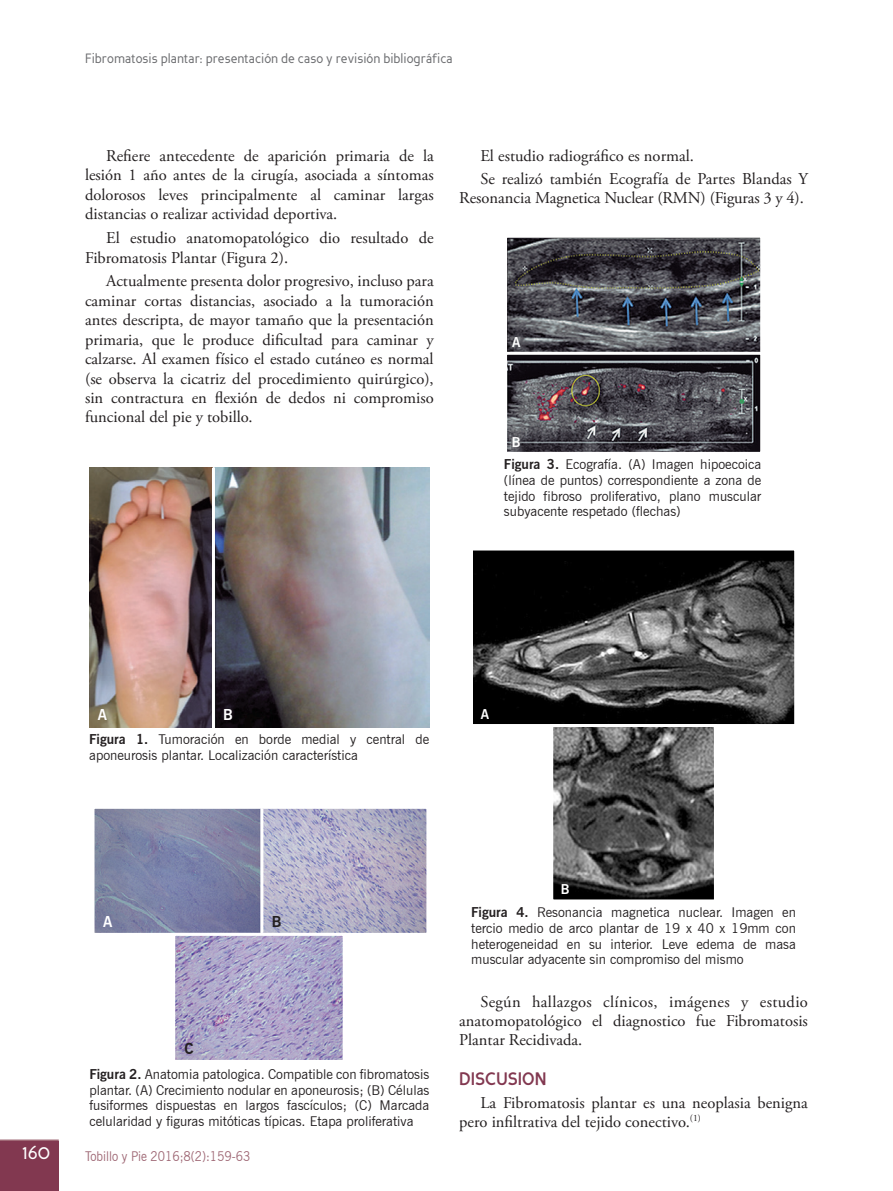
<style>
.page{position:relative;width:893px;height:1191px;background:#fff}
.page>*{position:absolute;margin:0;border:0;box-sizing:border-box;transform-origin:0 0}
.t1{font:21px "Perspective Sans";color:#fff;scale:.9 1}
.t2{font:700 18px "Perspective Sans";color:#823850;scale:.9 1}
.t3{font:16.5px/19.4px "Adobe Garamond Pro";color:#231f20;text-align:justify}
.t4{font:700 15px "News Gothic BT";color:#fff}
.t5{font:700 15px "News Gothic BT";color:#231f20}
.t6{font:13.5px/15.8px "News Gothic BT";color:#231f20;text-align:justify}
.t7{font:13.5px "Perspective Sans";color:#6c6d70;scale:.9 1}
.t8{font:13.5px "News Gothic BT";color:#9f6875;scale:.9 1}
.t9{font:700 13.5px "News Gothic BT";color:#fff}
.s1{font-weight:700;color:#fff}
.s2{font-weight:700}
</style>
<div class="page">
<div style="left:0;top:1141px;width:59px;height:50px;background:#823850"></div>
<hr style="left:0;top:1139px;width:59px;height:2px;background:#9f6875">
<img style="left:96px;top:810px;width:329px;height:122px">
<div style="left:92px;top:806px;width:337px;height:130px;border:3px solid #fff"></div>
<img style="left:176px;top:937px;width:166px;height:122px">
<div style="left:172px;top:933px;width:174px;height:130px;border:3px solid #fff"></div>
<hr style="left:260px;top:809px;width:3px;height:124px;background:#fff">
<img style="left:508px;top:239px;width:251px;height:212px">
<div style="left:504px;top:235px;width:259px;height:121px;border:3px solid #fff"></div>
<div style="left:504px;top:352px;width:259px;height:103px;border:3px solid #fff"></div>
<img style="left:474px;top:551px;width:319px;height:172px">
<div style="left:470px;top:547px;width:327px;height:180px;border:3px solid #fff"></div>
<img style="left:554px;top:728px;width:159px;height:170px">
<div style="left:550px;top:724px;width:167px;height:178px;border:3px solid #fff"></div>
<img style="left:89px;top:468px;width:340px;height:259px">
<hr style="left:212px;top:468px;width:3px;height:260px;background:#fff">
<p class="t7" style="left:85px;top:51px;width:410px">Fibromatosis plantar: presentación de caso y revisión bibliográfica</p>
<p class="t3" style="left:85px;top:146px;width:350px;text-indent:21px">Refiere antecedente de aparición primaria de la lesión 1 año antes de la cirugía, asociada a síntomas dolorosos leves principalmente al caminar largas distancias o realizar actividad deportiva.</p>
<p class="t3" style="left:85px;top:229px;width:350px;text-indent:21px">El estudio anatomopatológico dio resultado de<br>Fibromatosis Plantar (Figura 2).</p>
<p class="t3" style="left:85px;top:272px;width:350px;text-indent:21px">Actualmente presenta dolor progresivo, incluso para caminar cortas distancias, asociado a la tumoración antes descripta, de mayor tamaño que la presentación primaria, que le produce dificultad para caminar y calzarse. Al examen físico el estado cutáneo es normal (se observa la cicatriz del procedimiento quirúrgico), sin contractura en flexión de dedos ni compromiso funcional del pie y tobillo.</p>
<p class="t3" style="left:480px;top:145px;width:329px;line-height:23.2px">El estudio radiográfico es normal.<br>Se realizó también Ecografía de Partes Blandas Y</p>
<p class="t3" style="left:459px;top:189px;width:346px">Resonancia Magnetica Nuclear (RMN) (Figuras 3 y 4).</p>
<p class="t9" style="left:512px;top:334px;width:10px">A</p>
<p class="t6" style="left:504px;top:432px;width:259px;line-height:21.6px;text-indent:8px"><span class="s1">B<br></span><span class="s2">Figura 3.</span> Ecografía. (A) Imagen hipoecoica</p>
<p class="t6" style="left:504px;top:472px;width:259px">(línea de puntos) correspondiente a zona de tejido fibroso proliferativo, plano muscular subyacente respetado (flechas)</p>
<p class="t4" style="left:98px;top:706px;width:11px">A</p>
<p class="t4" style="left:223px;top:706px;width:11px">B</p>
<p class="t6" style="left:89px;top:731px;width:341px"><span class="s2">Figura 1.</span> Tumoración en borde medial y central de aponeurosis plantar. Localización característica</p>
<p class="t9" style="left:481px;top:705px;width:10px">A</p>
<p class="t4" style="left:103px;top:912px;width:11px">A</p>
<p class="t5" style="left:272px;top:912px;width:11px">B</p>
<p class="t5" style="left:184px;top:1039px;width:11px">C</p>
<p class="t6" style="left:89px;top:1066px;width:341px"><span class="s2">Figura 2.</span> Anatomia patologica. Compatible con fibromatosis plantar. (A) Crecimiento nodular en aponeurosis; (B) Células fusiformes dispuestas en largos fascículos; (C) Marcada celularidad y figuras mitóticas típicas. Etapa proliferativa</p>
<p class="t1" style="left:22px;top:1139px;width:33px">160</p>
<p class="t8" style="left:85px;top:1147px;width:185px">Tobillo y Pie 2016;8(2):159-63</p>
<p class="t6" style="left:471px;top:878px;width:326px;line-height:22.8px;text-indent:89px"><span class="s1">B<br></span><span class="s2">Figura 4.</span> Resonancia magnetica nuclear. Imagen en</p>
<p class="t6" style="left:471px;top:920px;width:326px">tercio medio de arco plantar de 19 x 40 x 19mm con heterogeneidad en su interior. Leve edema de masa muscular adyacente sin compromiso del mismo</p>
<p class="t3" style="left:459px;top:992px;width:350px;line-height:18.9px;text-indent:21px">Según hallazgos clínicos, imágenes y estudio anatomopatológico el diagnostico fue Fibromatosis Plantar Recidivada.</p>
<p class="t2" style="left:459px;top:1068px;width:98px">DISCUSION</p>
<p class="t3" style="left:459px;top:1094px;width:350px;line-height:18.9px;text-indent:21px">La Fibromatosis plantar es una neoplasia benigna pero infiltrativa del tejido conectivo.<sup>(1)</sup></p>
</div>
